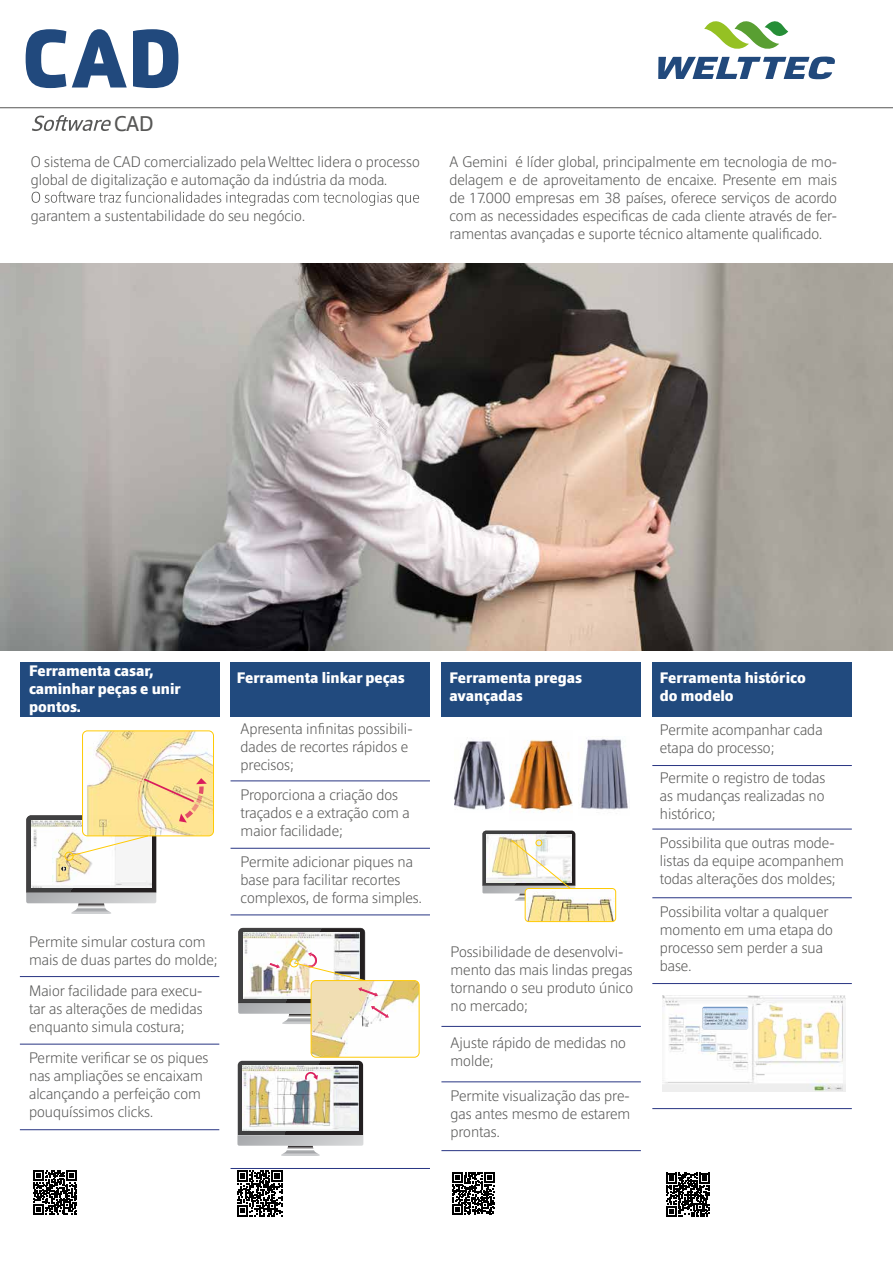
<style>
.page{position:relative;width:893px;height:1263px;background:#fff}
.page>*{position:absolute;margin:0;border:0;box-sizing:border-box;transform-origin:0 0}
.t1{font:900 82.5px "Flexo";color:#21497d}
.t2{font:21px "Epoca Pro";color:#575756}
.t3{font:300 15px/18px "Epoca Pro";color:#575756}
.t4{font:700 15px/18px "Epoca Pro";color:#fff}
</style>
<div class="page">
<hr style="left:0;top:107px;width:893px;height:1px;background:#575756">
<svg style="left:658px;top:21px;width:177px;height:58px"></svg>
<hr style="left:20px;top:976px;width:199px;height:1px;background:#283583">
<hr style="left:231px;top:780px;width:199px;height:1px;background:#283583">
<hr style="left:441px;top:1026px;width:200px;height:1px;background:#283583">
<hr style="left:20px;top:1044px;width:199px;height:1px;background:#283583">
<hr style="left:231px;top:848px;width:199px;height:1px;background:#283583">
<hr style="left:441px;top:1081px;width:200px;height:1px;background:#283583">
<hr style="left:652px;top:829px;width:200px;height:1px;background:#283583">
<hr style="left:652px;top:765px;width:200px;height:1px;background:#283583">
<hr style="left:20px;top:1129px;width:199px;height:1px;background:#283583">
<hr style="left:231px;top:914px;width:199px;height:1px;background:#283583">
<hr style="left:231px;top:1168px;width:199px;height:1px;background:#283583">
<hr style="left:441px;top:1150px;width:200px;height:1px;background:#283583">
<hr style="left:652px;top:897px;width:200px;height:1px;background:#283583">
<hr style="left:652px;top:1108px;width:200px;height:1px;background:#283583">
<hr style="left:652px;top:983px;width:200px;height:1px;background:#283583">
<div style="left:20px;top:662px;width:199px;height:55px;background:#214a7e"></div>
<div style="left:231px;top:662px;width:199px;height:55px;background:#214a7e"></div>
<div style="left:441px;top:662px;width:200px;height:55px;background:#214a7e"></div>
<div style="left:652px;top:662px;width:200px;height:55px;background:#214a7e"></div>
<svg style="left:32px;top:191px;width:387px;height:15px"></svg>
<svg style="left:32px;top:115px;width:79px;height:16px"></svg>
<img style="left:84px;top:732px;width:128px;height:104px">
<div style="left:82px;top:730px;width:132px;height:106px;border:1px solid #ffca05;border-radius:5px"></div>
<svg style="left:26px;top:777px;width:181px;height:137px"></svg>
<svg style="left:237px;top:928px;width:182px;height:228px"></svg>
<img style="left:575px;top:888px;width:41px;height:33px">
<div style="left:525px;top:888px;width:91px;height:34px;border:1px solid #ffca05;border-radius:3px"></div>
<img style="left:510px;top:739px;width:63px;height:73px">
<img style="left:581px;top:739px;width:47px;height:71px">
<img style="left:454px;top:741px;width:50px;height:69px">
<svg style="left:482px;top:831px;width:93px;height:92px"></svg>
<img style="left:663px;top:995px;width:182px;height:97px">
<img style="left:702px;top:1007px;width:46px;height:22px">
<img style="left:0;top:264px;width:893px;height:387px">
<svg style="left:666px;top:1173px;width:43px;height:43px"></svg>
<svg style="left:33px;top:1170px;width:44px;height:45px"></svg>
<svg style="left:237px;top:1170px;width:46px;height:46px"></svg>
<svg style="left:452px;top:1172px;width:43px;height:43px"></svg>
<h1 class="t1" style="left:22px;top:8px;width:162px">CAD</h1>
<h2 class="t2" style="left:114px;top:110px;width:41px">CAD</h2>
<p class="t3" style="left:31px;top:152px;width:390px">O sistema de CAD comercializado pelaWelttec lidera o processo global de digitalização e automação da indústria da moda.</p>
<p class="t3" style="left:31px;top:206px;width:276px">garantem a sustentabilidade do seu negócio.</p>
<p class="t3" style="left:449px;top:152px;width:389px;text-align:justify">A Gemini é líder global, principalmente em tecnologia de mo&shy;delagem e de aproveitamento de encaixe. Presente em mais de 17.000 empresas em 38 países, oferece serviços de acordo com as necessidades especificas de cada cliente através de fer&shy;ramentas avançadas e suporte técnico altamente qualificado.</p>
<p class="t4" style="left:29px;top:662px;width:153px">Ferramenta casar, caminhar peças e unir pontos.</p>
<p class="t4" style="left:237px;top:669px;width:169px">Ferramenta linkar peças</p>
<p class="t4" style="left:450px;top:669px;width:134px">Ferramenta pregas avançadas</p>
<p class="t4" style="left:660px;top:669px;width:147px">Ferramenta histórico do modelo</p>
<p class="t3" style="left:29px;top:932px;width:190px">Permite simular costura com mais de duas partes do molde;</p>
<p class="t3" style="left:29px;top:981px;width:175px;text-align:justify">Maior facilidade para execu&shy;tar as alterações de medidas enquanto simula costura;</p>
<p class="t3" style="left:29px;top:1048px;width:181px">Permite verificar se os piques nas ampliações se encaixam alcançando a perfeição com pouquíssimos clicks.</p>
<p class="t3" style="left:241px;top:719px;width:173px">Apresenta infinitas possibili&shy;dades de recortes rápidos e precisos;</p>
<p class="t3" style="left:241px;top:786px;width:171px">Proporciona a criação dos traçados e a extração com a maior facilidade;</p>
<p class="t3" style="left:241px;top:853px;width:183px">Permite adicionar piques na base para facilitar recortes complexos, de forma simples.</p>
<p class="t3" style="left:450px;top:942px;width:184px">Possibilidade de desenvolvi&shy;mento das mais lindas pregas tornando o seu produto único no mercado;</p>
<p class="t3" style="left:451px;top:1033px;width:177px">Ajuste rápido de medidas no molde;</p>
<p class="t3" style="left:451px;top:1086px;width:181px;text-align:justify">Permite visualização das pre&shy;gas antes mesmo de estarem prontas.</p>
<p class="t3" style="left:660px;top:720px;width:164px">Permite acompanhar cada etapa do processo;</p>
<p class="t3" style="left:660px;top:768px;width:167px;text-align:justify">Permite o registro de todas as mudanças realizadas no histórico;</p>
<p class="t3" style="left:660px;top:833px;width:186px">Possibilita que outras mode&shy;listas da equipe acompanhem todas alterações dos moldes;</p>
<p class="t3" style="left:660px;top:902px;width:175px">Possibilita voltar a qualquer momento em uma etapa do processo sem perder a sua base.</p>
</div>
